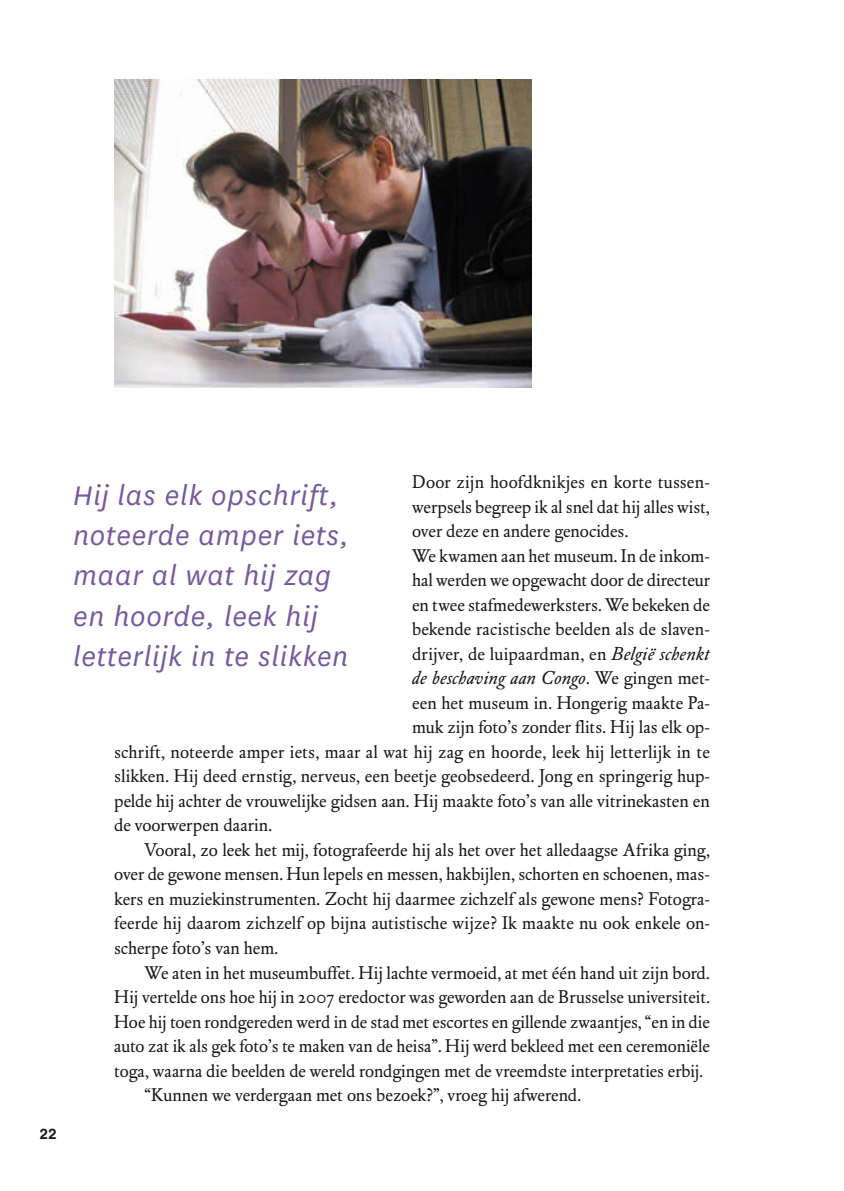
<style>
.page{position:relative;width:844px;height:1191px;background:#fff}
.page>*{position:absolute;margin:0;border:0;box-sizing:border-box;transform-origin:0 0}
.t1{font:italic 31.5px/40.2px "National";letter-spacing:.025em;color:#79599d}
.t2{font:italic 18.55px "DTL Elzevir ST";letter-spacing:.015em;color:#1a171c}
.t3{font:18.2px/24.5px "DTL Elzevir ST";letter-spacing:.005em;color:#1a171c}
.t4{font:700 14.7px "Helvetica LT Std";color:#1a171c}
.s1{font-style:italic;font-size:18.55px}
.s2{font-style:normal;font-size:18.2px}
</style>
<div class="page">
<img style="left:114px;top:79px;width:417px;height:308px">
<p class="t4" style="left:40px;top:1124px;width:19px">22</p>
<p class="t3" style="left:412px;top:470px;width:299px">Door zijn hoofdknikjes en korte tussen&shy;werpsels begreep ik al snel dat hij alles wist, over deze en andere genocides.<br>We kwamen aan het museum. In de inkom&shy;hal werden we opgewacht door de directeur en twee stafmedewerksters. We bekeken de bekende racistische beelden als de slaven&shy;drijver, de luipaardman, en <span class="s1">België schenkt</span></p>
<p class="t2" style="left:412px;top:667px;width:299px">de beschaving aan Congo<span class="s2">. We gingen met-</span></p>
<p class="t3" style="left:412px;top:690px;width:299px">een het museum in. Hongerig maakte Pa-</p>
<p class="t3" style="left:412px;top:715px;width:299px">muk zijn foto’s zonder flits. Hij las elk op-</p>
<p class="t3" style="left:114px;top:739px;width:597px">schrift, noteerde amper iets, maar al wat hij zag en hoorde, leek hij letterlijk in te</p>
<p class="t3" style="left:114px;top:764px;width:597px">slikken. Hij deed ernstig, nerveus, een beetje geobsedeerd. Jong en springerig hup-</p>
<p class="t3" style="left:114px;top:788px;width:597px">pelde hij achter de vrouwelijke gidsen aan. Hij maakte foto’s van alle vitrinekasten en</p>
<p class="t3" style="left:114px;top:813px;width:159px">de voorwerpen daarin.</p>
<p class="t3" style="left:144px;top:837px;width:567px">Vooral, zo leek het mij, fotografeerde hij als het over het alledaagse Afrika ging,</p>
<p class="t3" style="left:114px;top:862px;width:597px">over de gewone mensen. Hun lepels en messen, hakbijlen, schorten en schoenen, mas-</p>
<p class="t3" style="left:114px;top:886px;width:597px">kers en muziekinstrumenten. Zocht hij daarmee zichzelf als gewone mens? Fotogra-</p>
<p class="t3" style="left:114px;top:911px;width:597px">feerde hij daarom zichzelf op bijna autistische wijze? Ik maakte nu ook enkele on-</p>
<p class="t3" style="left:114px;top:935px;width:165px">scherpe foto’s van hem.</p>
<p class="t3" style="left:144px;top:960px;width:566px">We aten in het museumbuffet. Hij lachte vermoeid, at met één hand uit zijn bord.</p>
<p class="t3" style="left:114px;top:984px;width:597px">Hij vertelde ons hoe hij in 2007 eredoctor was geworden aan de Brusselse universiteit.</p>
<p class="t3" style="left:114px;top:1009px;width:597px">Hoe hij toen rondgereden werd in de stad met escortes en gillende zwaantjes, “en in die</p>
<p class="t3" style="left:114px;top:1033px;width:597px">auto zat ik als gek foto’s te maken van de heisa”. Hij werd bekleed met een ceremoniële</p>
<p class="t3" style="left:114px;top:1058px;width:590px">toga, waarna die beelden de wereld rondgingen met de vreemdste interpretaties erbij.</p>
<p class="t3" style="left:144px;top:1082px;width:438px">“Kunnen we verdergaan met ons bezoek?”, vroeg hij afwerend.</p>
<h1 class="t1" style="left:73px;top:474px;width:277px">Hij las elk opschrift, noteerde amper iets, maar al wat hij zag en hoorde, leek hij letterlijk in te slikken</h1>
</div>
